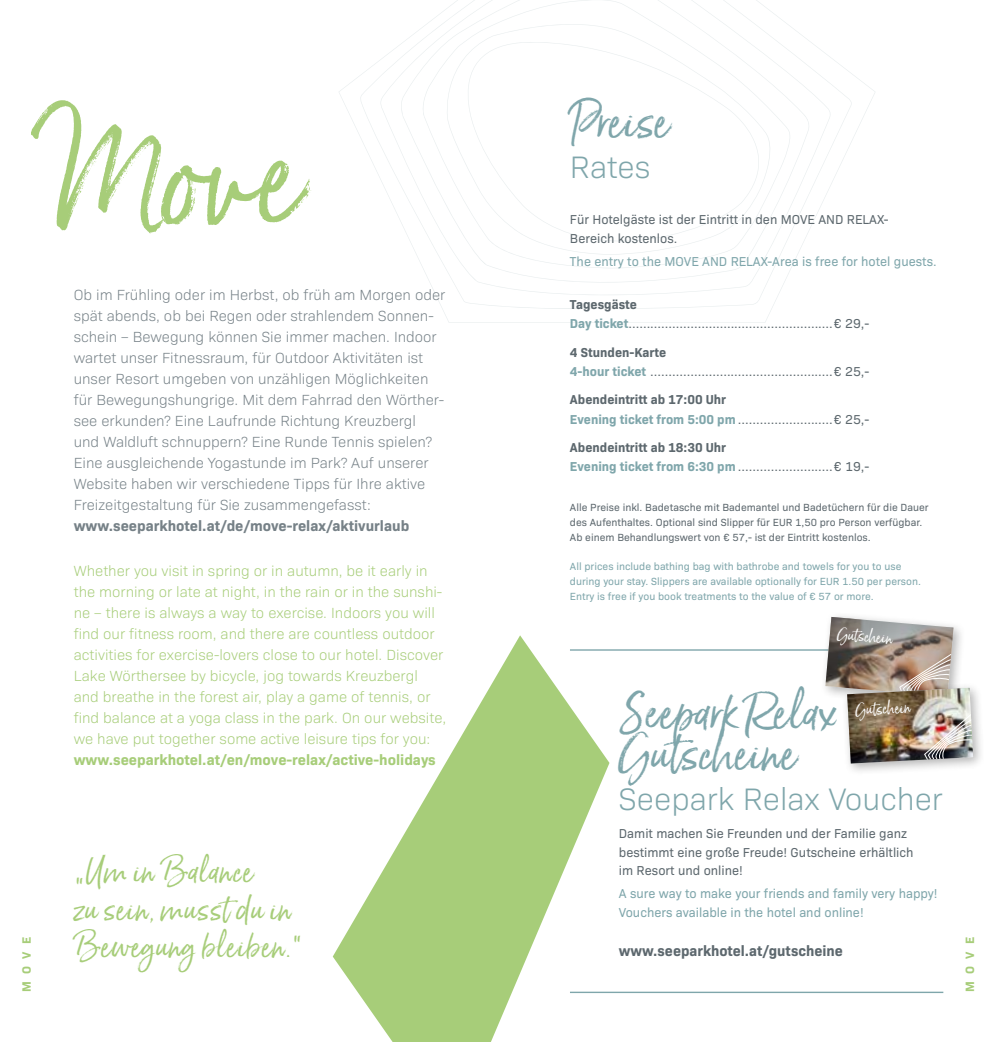
<style>
.page{position:relative;width:993px;height:1042px;background:#fff}
.page>*{position:absolute;margin:0;border:0;box-sizing:border-box;transform-origin:0 0}
.t1{font:130.55px "Born Ready";color:#a7cd79}
.t2{font:45.5px/41.3px "Born Ready";color:#7fa6ab}
.t3{font:300 31.5px "Bio Sans";color:#7fa6ab}
.t4{font:30.28px/37.6px "Born Ready";letter-spacing:.02em;color:#a7cd79}
.t5{font:15.58px "Born Ready Upright";color:#fff}
.t6{font:300 14.88px/21px "Bio Sans";color:#768187}
.t7{font:300 14.88px/21px "Bio Sans";color:#a7cd79}
.t8{font:700 14.88px "Bio Sans";color:#a7cd79}
.t9{font:700 14.88px "Bio Sans";color:#768187}
.t10{font:700 14.88px "Bio Sans";color:#5d686e}
.t11{font:13.12px/19.2px "Bio Sans";color:#5d686e}
.t12{font:13.12px/18.4px "Bio Sans";color:#7fa6ab}
.t13{font:700 12.25px "Bio Sans";letter-spacing:.62em;color:#a7cd79}
.t14{font:10.5px/14.9px "Bio Sans";color:#5d686e}
.t15{font:10.5px/14.9px "Bio Sans";color:#7fa6ab}
.s1{font-weight:700}
.s2{font-weight:700;color:#7fa6ab}
</style>
<div class="page">
<svg style="left:359px;top:0;width:494px;height:310px"></svg>
<svg style="left:332px;top:635px;width:277px;height:407px;fill:#a7cd79"></svg>
<hr style="left:569px;top:991px;width:374px;height:2px;background:#7fa6ab">
<hr style="left:569px;top:649px;width:374px;height:2px;background:#7fa6ab">
<div style="left:819px;top:611px;width:146px;height:98px;background:#fff"></div>
<div style="left:841px;top:682px;width:144px;height:94px;background:#000;opacity:.3"></div>
<img style="left:825px;top:617px;width:147px;height:146px">
<h2 class="t2" style="left:569px;top:100px;width:102px">Preise</h2>
<h3 class="t3" style="left:569px;top:144px;width:82px">Rates</h3>
<h1 class="t1" style="left:36px;top:95px;width:268px">Move</h1>
<p class="t11" style="left:569px;top:209px;width:320px;line-height:18.4px">Für Hotelgäste ist der Eintritt in den MOVE AND RELAX-<br>Bereich kostenlos.</p>
<p class="t12" style="left:569px;top:251px;width:368px">The entry to the MOVE AND RELAX-Area is free for hotel guests.</p>
<p class="t11" style="left:569px;top:294px;width:301px"><span class="s1">Tagesgäste<br></span><span class="s2">Day ticket</span>........................................................€ 29,-</p>
<p class="t11" style="left:569px;top:341px;width:301px"><span class="s1">4 Stunden-Karte<br></span><span class="s2">4-hour ticket</span> ..................................................€ 25,-</p>
<p class="t11" style="left:569px;top:389px;width:301px"><span class="s1">Abendeintritt ab 17:00 Uhr<br></span><span class="s2">Evening ticket from 5:00 pm</span> ..........................€ 25,-</p>
<p class="t11" style="left:569px;top:437px;width:301px"><span class="s1">Abendeintritt ab 18:30 Uhr<br></span><span class="s2">Evening ticket from 6:30 pm</span> ..........................€ 19,-</p>
<p class="t14" style="left:569px;top:499px;width:360px">Alle Preise inkl. Badetasche mit Bademantel und Badetüchern für die Dauer des Aufenthaltes. Optional sind Slipper für EUR 1,50 pro Person verfügbar.<br>Ab einem Behandlungswert von € 57,- ist der Eintritt kostenlos.</p>
<p class="t15" style="left:569px;top:558px;width:352px">All prices include bathing bag with bathrobe and towels for you to use during your stay. Slippers are available optionally for EUR 1.50 per person.<br>Entry is free if you book treatments to the value of € 57 or more.</p>
<p class="t6" style="left:74px;top:283px;width:373px">Ob im Frühling oder im Herbst, ob früh am Morgen oder spät abends, ob bei Regen oder strahlendem Sonnen&shy;schein – Bewegung können Sie immer machen. Indoor wartet unser Fitnessraum, für Outdoor Aktivitäten ist unser Resort umgeben von unzähligen Möglichkeiten für Bewegungshungrige. Mit dem Fahrrad den Wörther&shy;see erkunden? Eine Laufrunde Richtung Kreuzbergl und Waldluft schnuppern? Eine Runde Tennis spielen?<br>Eine ausgleichende Yogastunde im Park? Auf unserer Website haben wir verschiedene Tipps für Ihre aktive Freizeitgestaltung für Sie zusammengefasst:</p>
<p class="t9" style="left:74px;top:514px;width:337px">www.seeparkhotel.at/de/move-relax/aktivurlaub</p>
<p class="t7" style="left:74px;top:559px;width:374px">Whether you visit in spring or in autumn, be it early in the morning or late at night, in the rain or in the sunshi&shy;ne – there is always a way to exercise. Indoors you will find our fitness room, and there are countless outdoor activities for exercise-lovers close to our hotel. Discover Lake Wörthersee by bicycle, jog towards Kreuzbergl and breathe in the forest air, play a game of tennis, or find balance at a yoga class in the park. On our website, we have put together some active leisure tips for you:</p>
<p class="t8" style="left:74px;top:749px;width:363px">www.seeparkhotel.at/en/move-relax/active-holidays</p>
<p class="t5" style="left:838px;top:624px;width:57px;rotate:5deg">Gutschein</p>
<h2 class="t2" style="left:618px;top:690px;width:219px">Seepark Relax<br>Gutscheine</h2>
<h3 class="t3" style="left:618px;top:776px;width:325px">Seepark Relax Voucher</h3>
<p class="t11" style="left:618px;top:823px;width:296px;line-height:18.4px">Damit machen Sie Freunden und der Familie ganz bestimmt eine große Freude! Gutscheine erhältlich im Resort und online!</p>
<p class="t12" style="left:618px;top:883px;width:320px">A sure way to make your friends and family very happy!<br>Vouchers available in the hotel and online!</p>
<p class="t10" style="left:618px;top:939px;width:225px">www.seeparkhotel.at/gutscheine</p>
<p class="t5" style="left:854px;top:700px;width:57px;rotate:-3deg">Gutschein</p>
<h3 class="t4" style="left:74px;top:851px;width:230px;text-indent:12px">Um in Balance<br>zu sein, musst du in<br>Bewegung bleiben.“</h3>
<h3 class="t4" style="left:74px;top:869px;width:13px">"</h3>
<p class="t13" style="left:17px;top:992px;width:57px;rotate:-90deg">MOVE</p>
<p class="t13" style="left:960px;top:992px;width:57px;rotate:-90deg">MOVE</p>
</div>
